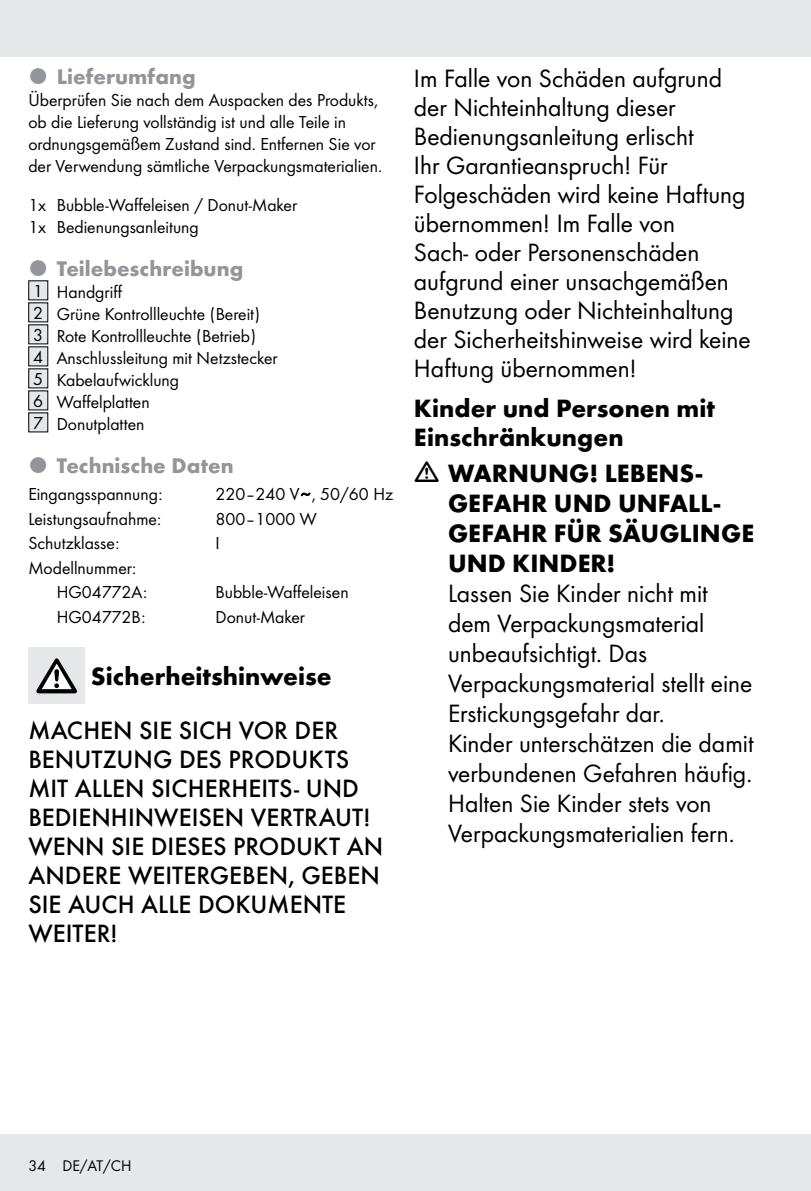
<style>
.page{position:relative;width:811px;height:1191px;background:#fff}
.page>*{position:absolute;margin:0;border:0;box-sizing:border-box;transform-origin:0 0}
.t1{font:26px/29px "Futura Boo";color:#000}
.t2{font:500 26px/29px "Futura";color:#000}
.t3{font:700 26px/30px "Futura";color:#000}
.t4{font:700 22px "Futura";color:#939598}
.t5{font:18px/22px "Futura Boo";color:#000}
.t6{font:16px "Futura Boo";color:#000}
</style>
<div class="page">
<div style="left:0;top:1134px;width:811px;height:57px;background:#e6e7e8"></div>
<div style="left:0;top:0;width:811px;height:57px;background:#e6e7e8"></div>
<div style="left:29px;top:281px;width:19px;height:19px;background:#e6e7e8"></div>
<div style="left:28px;top:280px;width:20px;height:20px;border:1px solid #000"></div>
<div style="left:29px;top:303px;width:19px;height:19px;background:#e6e7e8"></div>
<div style="left:28px;top:302px;width:20px;height:20px;border:1px solid #000"></div>
<div style="left:29px;top:325px;width:19px;height:19px;background:#e6e7e8"></div>
<div style="left:28px;top:324px;width:20px;height:20px;border:1px solid #000"></div>
<div style="left:29px;top:347px;width:19px;height:19px;background:#e6e7e8"></div>
<div style="left:28px;top:346px;width:20px;height:20px;border:1px solid #000"></div>
<div style="left:29px;top:369px;width:19px;height:19px;background:#e6e7e8"></div>
<div style="left:28px;top:368px;width:20px;height:20px;border:1px solid #000"></div>
<div style="left:29px;top:391px;width:19px;height:19px;background:#e6e7e8"></div>
<div style="left:28px;top:390px;width:20px;height:20px;border:1px solid #000"></div>
<div style="left:29px;top:413px;width:19px;height:19px;background:#e6e7e8"></div>
<div style="left:28px;top:412px;width:20px;height:20px;border:1px solid #000"></div>
<svg style="left:300px;top:492px;width:11px;height:4px"></svg>
<div style="left:28px;top:647px;width:57px;height:57px;background:#e6e7e8"></div>
<svg style="left:36px;top:658px;width:41px;height:35px"></svg>
<p class="t4" style="left:57px;top:61px;width:140px">Lieferumfang</p>
<p class="t5" style="left:28px;top:88px;width:353px">Überprüfen Sie nach dem Auspacken des Produkts, ob die Lieferung vollständig ist und alle Teile in ordnungsgemäßem Zustand sind. Entfernen Sie vor der Verwendung sämtliche Verpackungsmaterialien.</p>
<p class="t5" style="left:28px;top:193px;width:270px">1x Bubble-Waffeleisen / Donut-Maker<br>1x Bedienungsanleitung</p>
<p class="t4" style="left:57px;top:253px;width:188px">Teilebeschreibung</p>
<p class="t5" style="left:33px;top:280px;width:246px">1 Handgriff<br>2 Grüne Kontrollleuchte (Bereit)<br>3 Rote Kontrollleuchte (Betrieb)<br>4 Anschlussleitung mit Netzstecker<br>5 Kabelaufwicklung<br>6 Waffelplatten<br>7 Donutplatten</p>
<p class="t4" style="left:57px;top:450px;width:178px">Technische Daten</p>
<p class="t5" style="left:28px;top:482px;width:136px">Eingangsspannung:</p>
<p class="t5" style="left:215px;top:482px;width:179px">220–240 V~, 50/60 Hz</p>
<p class="t5" style="left:28px;top:507px;width:134px">Leistungsaufnahme:</p>
<p class="t5" style="left:215px;top:507px;width:103px">800–1000 W</p>
<p class="t5" style="left:28px;top:531px;width:93px">Schutzklasse:</p>
<p class="t5" style="left:215px;top:531px;width:6px">I</p>
<p class="t5" style="left:57px;top:554px;width:92px;line-height:24.4px;text-indent:-28px">Modellnummer:<br>HG04772A:</p>
<p class="t5" style="left:215px;top:580px;width:135px">Bubble-Waffeleisen</p>
<p class="t5" style="left:57px;top:604px;width:90px">HG04772B:</p>
<p class="t5" style="left:215px;top:604px;width:91px">Donut-Maker</p>
<h1 class="t3" style="left:91px;top:659px;width:242px">Sicherheitshinweise</h1>
<h1 class="t2" style="left:28px;top:714px;width:356px">MACHEN SIE SICH VOR DER<br>BENUTZUNG DES PRODUKTS<br>MIT ALLEN SICHERHEITS- UND<br>BEDIENHINWEISEN VERTRAUT!<br>WENN SIE DIESES PRODUKT AN<br>ANDERE WEITERGEBEN, GEBEN<br>SIE AUCH ALLE DOKUMENTE<br>WEITER!</h1>
<p class="t1" style="left:414px;top:62px;width:338px">Im Falle von Schäden aufgrund der Nichteinhaltung dieser<br>Bedienungsanleitung erlischt<br>Ihr Garantieanspruch! Für<br>Folgeschäden wird keine Haftung übernommen! Im Falle von<br>Sach- oder Personenschäden aufgrund einer unsachgemäßen<br>Benutzung oder Nichteinhaltung der Sicherheitshinweise wird keine<br>Haftung übernommen!</p>
<h1 class="t3" style="left:414px;top:392px;width:302px;line-height:29px">Kinder und Personen mit<br>Einschränkungen</h1>
<h1 class="t3" style="left:448px;top:456px;width:308px">WARNUNG! LEBENS-<br>GEFAHR UND UNFALL-<br>GEFAHR FÜR SÄUGLINGE<br>UND KINDER!</h1>
<p class="t1" style="left:448px;top:577px;width:307px;line-height:30px">Lassen Sie Kinder nicht mit dem Verpackungsmaterial unbeaufsichtigt. Das<br>Verpackungsmaterial stellt eine<br>Erstickungsgefahr dar.<br>Kinder unterschätzen die damit verbundenen Gefahren häufig.<br>Halten Sie Kinder stets von<br>Verpackungsmaterialien fern.</p>
<p class="t6" style="left:28px;top:1155px;width:105px">34 DE/AT/CH</p>
</div>
